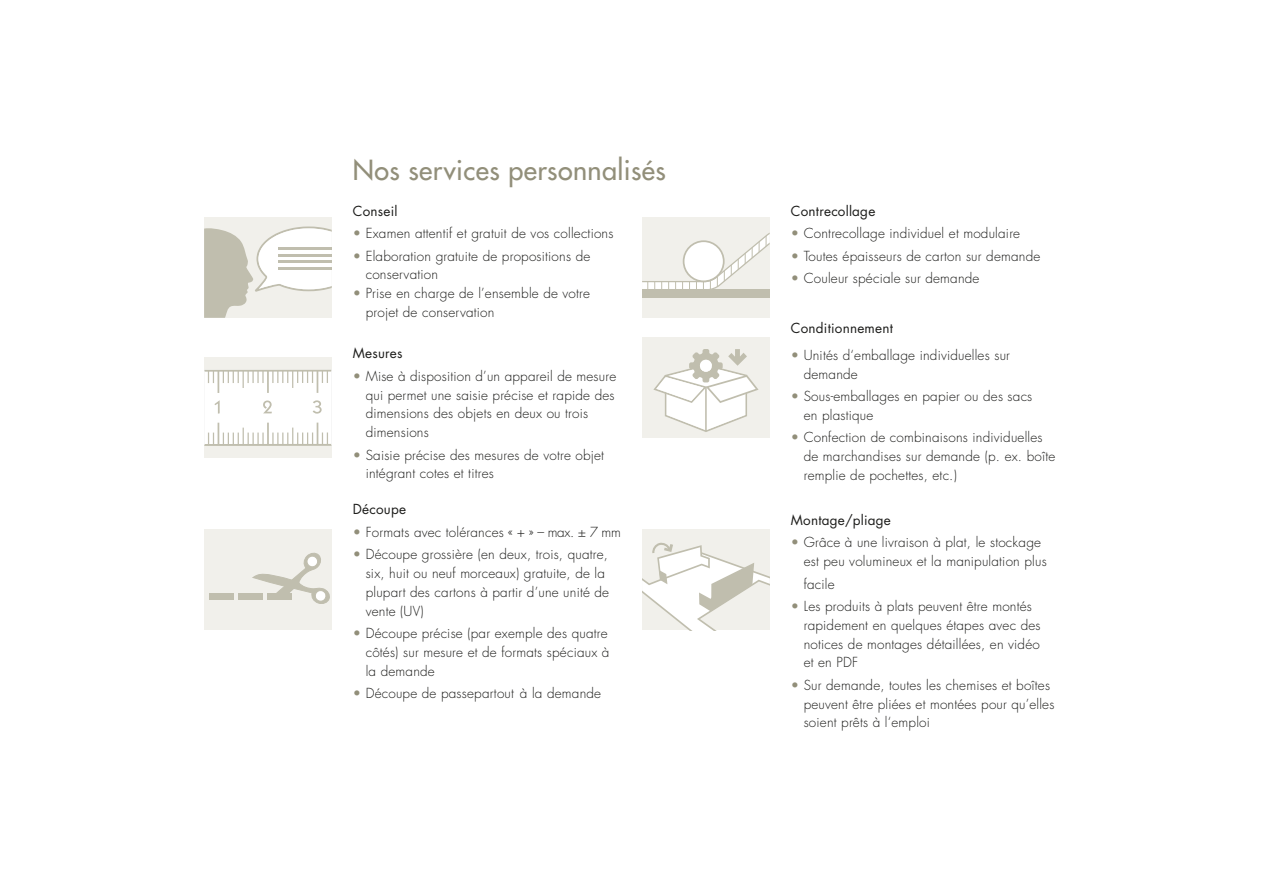
<style>
.page{position:relative;width:1263px;height:893px;background:#fff}
.page>*{position:absolute;margin:0;border:0;box-sizing:border-box;transform-origin:0 0}
.t1{font:500 27px "Futura Std";letter-spacing:.015em;color:#928f7a}
.t2{font:300 13.5px/18.8px "Futura Std";letter-spacing:.015em;color:#1d1d1b}
.t3{font:13.5px "Futura Std";letter-spacing:.015em;color:#1d1d1b}
.s1{color:#928f7a}
</style>
<div class="page">
<div style="left:204px;top:217px;width:128px;height:101px;background:#f1f0eb"></div>
<svg style="left:204px;top:226px;width:128px;height:92px"></svg>
<hr style="left:278px;top:247px;width:54px;height:3px;background:#c0beae">
<hr style="left:278px;top:254px;width:54px;height:2px;background:#c0beae">
<hr style="left:278px;top:260px;width:54px;height:3px;background:#c0beae">
<hr style="left:278px;top:267px;width:54px;height:3px;background:#c0beae">
<div style="left:204px;top:357px;width:128px;height:101px;background:#f1f0eb"></div>
<div style="left:204px;top:370px;width:128px;height:76px;background:#fff"></div>
<svg style="left:214px;top:400px;width:6px;height:14px"></svg>
<svg style="left:263px;top:400px;width:9px;height:13px"></svg>
<svg style="left:313px;top:400px;width:9px;height:14px"></svg>
<svg style="left:204px;top:370px;width:128px;height:23px"></svg>
<svg style="left:204px;top:423px;width:128px;height:23px"></svg>
<hr style="left:204px;top:371px;width:1px;height:74px;background:#f4f5f5">
<hr style="left:331px;top:371px;width:1px;height:74px;background:#f4f5f5">
<div style="left:204px;top:529px;width:128px;height:101px;background:#f1f0eb"></div>
<div style="left:209px;top:594px;width:25px;height:6px;background:#c0beae"></div>
<div style="left:238px;top:594px;width:25px;height:6px;background:#c0beae"></div>
<svg style="left:251px;top:552px;width:79px;height:52px"></svg>
<div style="left:642px;top:529px;width:128px;height:101px;background:#f1f0eb"></div>
<svg style="left:642px;top:542px;width:128px;height:88px"></svg>
<div style="left:642px;top:217px;width:128px;height:101px;background:#f1f0eb"></div>
<div style="left:642px;top:290px;width:128px;height:8px;background:#c0beae"></div>
<svg style="left:642px;top:233px;width:128px;height:57px"></svg>
<div style="left:642px;top:337px;width:128px;height:101px;background:#f1f0eb"></div>
<svg style="left:653px;top:349px;width:105px;height:83px"></svg>
<div style="left:700px;top:360px;width:12px;height:12px;background:#fff;border-radius:50%"></div>
<h1 class="t1" style="left:353px;top:153px;width:314px">Nos services personnalisés</h1>
<p class="t3" style="left:353px;top:202px;width:46px">Conseil</p>
<p class="t2" style="left:353px;top:224px;width:262px"><span class="s1">•</span> Examen attentif et gratuit de vos collections</p>
<p class="t2" style="left:366px;top:247px;width:226px;text-indent:-13px"><span class="s1">•</span> Elaboration gratuite de propositions de conservation</p>
<p class="t2" style="left:366px;top:284px;width:226px;text-indent:-13px"><span class="s1">•</span> Prise en charge de l’ensemble de votre projet de conservation</p>
<p class="t3" style="left:353px;top:345px;width:51px">Mesures</p>
<p class="t2" style="left:366px;top:367px;width:252px;text-indent:-13px"><span class="s1">•</span> Mise à disposition d’un appareil de mesure qui permet une saisie précise et rapide des dimensions des objets en deux ou trois dimensions</p>
<p class="t2" style="left:366px;top:446px;width:240px;text-indent:-13px"><span class="s1">•</span> Saisie précise des mesures de votre objet intégrant cotes et titres</p>
<p class="t3" style="left:353px;top:501px;width:55px">Découpe</p>
<p class="t2" style="left:353px;top:523px;width:269px"><span class="s1">•</span> Formats avec tolérances « + » – max. ± 7 mm</p>
<p class="t2" style="left:366px;top:545px;width:245px;text-indent:-13px"><span class="s1">•</span> Découpe grossière (en deux, trois, quatre, six, huit ou neuf morceaux) gratuite, de la plupart des cartons à partir d’une unité de vente (UV)</p>
<p class="t2" style="left:366px;top:624px;width:245px;text-indent:-13px"><span class="s1">•</span> Découpe précise (par exemple des quatre côtés) sur mesure et de formats spéciaux à la demande</p>
<p class="t2" style="left:353px;top:684px;width:250px"><span class="s1">•</span> Découpe de passepartout à la demande</p>
<p class="t3" style="left:791px;top:202px;width:86px">Contrecollage</p>
<p class="t2" style="left:791px;top:224px;width:231px"><span class="s1">•</span> Contrecollage individuel et modulaire</p>
<p class="t2" style="left:791px;top:247px;width:251px"><span class="s1">•</span> Toutes épaisseurs de carton sur demande</p>
<p class="t2" style="left:791px;top:269px;width:190px"><span class="s1">•</span> Couleur spéciale sur demande</p>
<p class="t3" style="left:791px;top:319px;width:103px">Conditionnement</p>
<p class="t2" style="left:804px;top:346px;width:208px;text-indent:-13px"><span class="s1">•</span> Unités d‘emballage individuelles sur demande</p>
<p class="t2" style="left:804px;top:387px;width:230px;text-indent:-13px"><span class="s1">•</span> Sous-emballages en papier ou des sacs en plastique</p>
<p class="t2" style="left:804px;top:428px;width:253px;text-indent:-13px"><span class="s1">•</span> Confection de combinaisons individuelles de marchandises sur demande (p. ex. boîte remplie de pochettes, etc.)</p>
<p class="t3" style="left:791px;top:511px;width:102px">Montage/pliage</p>
<p class="t2" style="left:804px;top:533px;width:245px;text-indent:-13px"><span class="s1">•</span> Grâce à une livraison à plat, le stockage est peu volumineux et la manipulation plus</p>
<p class="t2" style="left:804px;top:575px;width:32px">facile</p>
<p class="t2" style="left:804px;top:597px;width:238px;text-indent:-13px"><span class="s1">•</span> Les produits à plats peuvent être montés rapidement en quelques étapes avec des notices de montages détaillées, en vidéo et en PDF</p>
<p class="t2" style="left:804px;top:676px;width:252px;text-indent:-13px"><span class="s1">•</span> Sur demande, toutes les chemises et boîtes peuvent être pliées et montées pour qu’elles soient prêts à l‘emploi</p>
</div>
